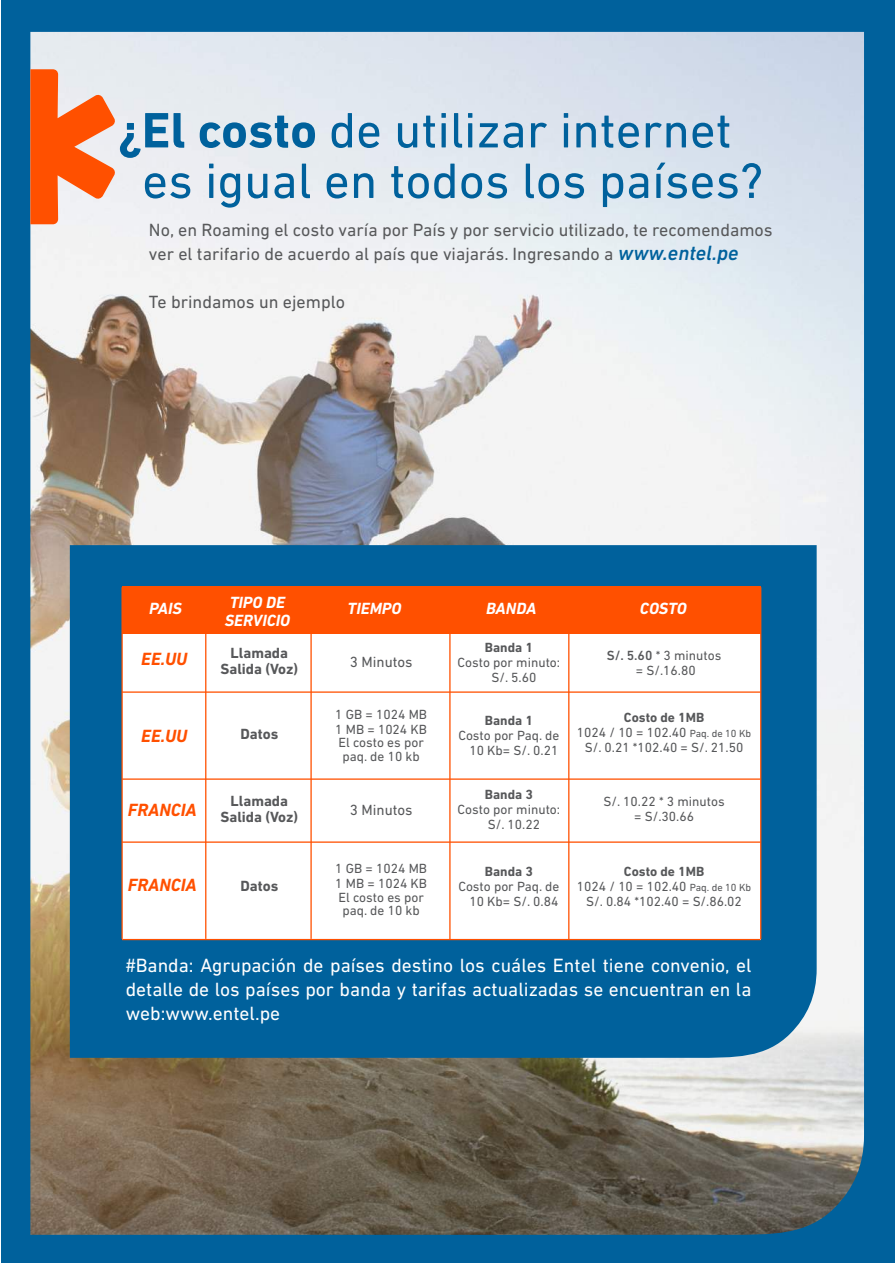
<style>
.page{position:relative;width:895px;height:1264px;background:#fff}
.page>*{position:absolute;margin:0;border:0;box-sizing:border-box;transform-origin:0 0}
.t1{font:50.55px/50.6px "DIN Next LT Pro";color:#00619c}
.t2{font:19.5px/24px "DIN Next LT Pro";color:#fff;text-align:justify}
.t3{font:18px/24px "DIN Next LT Pro";color:#57585a}
.t4{font:italic 700 18px "DIN Next LT Pro";color:#ff5000}
.t5{font:italic 700 16.5px/18px "DIN Next LT Pro";color:#fff;text-align:center}
.t6{font:700 15px/16.5px "DIN Next LT Pro";color:#57585a;text-align:center}
.t7{font:15px "DIN Next LT Pro";color:#57585a}
.t8{font:13.5px/15px "DIN Next LT Pro";color:#57585a;text-align:center}
.t9{font:700 13.5px "DIN Next LT Pro";color:#57585a}
.s1{font-weight:700}
.s2{font-weight:500;font-style:italic;font-size:21px;color:#00619c}
.s3{font-weight:500}
.s4{font-size:10.5px}
</style>
<div class="page">
<div style="left:1px;top:0;width:893px;height:1263px;background:#00619c"></div>
<img style="left:30px;top:32px;width:833px;height:1203px">
<svg style="left:30px;top:69px;width:86px;height:155px;background:#f68e60"></svg>
<svg style="left:70px;top:545px;width:746px;height:513px"></svg>
<div style="left:122px;top:587px;width:638px;height:352px;background:#fff"></div>
<div style="left:122px;top:587px;width:638px;height:47px;background:#ff5000"></div>
<hr style="left:568px;top:587px;width:1px;height:352px;background:#ff5000">
<hr style="left:310px;top:587px;width:2px;height:352px;background:#ff5000">
<hr style="left:449px;top:587px;width:1px;height:352px;background:#ff5000">
<hr style="left:205px;top:587px;width:1px;height:352px;background:#ff5000">
<hr style="left:121px;top:587px;width:2px;height:352px;background:#ff5000">
<hr style="left:760px;top:587px;width:1px;height:352px;background:#ff5000">
<hr style="left:122px;top:691px;width:638px;height:2px;background:#ff5000">
<hr style="left:122px;top:939px;width:638px;height:1px;background:#ff5000">
<hr style="left:122px;top:778px;width:638px;height:2px;background:#ff5000">
<hr style="left:122px;top:841px;width:638px;height:2px;background:#ff5000">
<h1 class="t1" style="left:142px;top:104px;width:622px;text-indent:-24px"><span class="s1">¿El costo</span> de utilizar internet es igual en todos los países?</h1>
<h3 class="t3" style="left:149px;top:217px;width:625px">No, en Roaming el costo varía por País y por servicio utilizado, te recomendamos ver el tarifario de acuerdo al país que viajarás. Ingresando a <span class="s2">www.entel.pe</span></h3>
<h3 class="t3" style="left:149px;top:289px;width:197px">Te brindamos un ejemplo</h3>
<p class="t5" style="left:149px;top:599px;width:34px">PAIS</p>
<p class="t5" style="left:225px;top:593px;width:67px">TIPO DE<br>SERVICIO</p>
<p class="t5" style="left:347px;top:599px;width:55px">TIEMPO</p>
<p class="t5" style="left:486px;top:599px;width:52px">BANDA</p>
<p class="t5" style="left:639px;top:599px;width:48px">COSTO</p>
<h3 class="t4" style="left:141px;top:648px;width:48px">EE.UU</h3>
<p class="t6" style="left:220px;top:644px;width:79px">Llamada<br>Salida (Voz)</p>
<p class="t9" style="left:484px;top:639px;width:50px">Banda 1</p>
<p class="t8" style="left:491px;top:654px;width:70px;text-align:left;text-indent:-34px">Costo por minuto:<br>S/. 5.60</p>
<p class="t8" style="left:606px;top:648px;width:116px"><span class="s3">S/. 5.60</span> * 3 minutos = S/.16.80</p>
<p class="t7" style="left:349px;top:653px;width:64px">3 Minutos</p>
<h3 class="t4" style="left:141px;top:725px;width:48px">EE.UU</h3>
<p class="t6" style="left:240px;top:725px;width:39px">Datos</p>
<p class="t8" style="left:335px;top:706px;width:93px;text-align:left">1 GB = 1024 MB<br>1 MB = 1024 KB</p>
<p class="t8" style="left:338px;top:736px;width:87px;line-height:13.5px">El costo es por paq. de 10 kb</p>
<p class="t9" style="left:484px;top:712px;width:50px">Banda 1</p>
<p class="t8" style="left:458px;top:728px;width:103px;text-align:right">Costo por Paq. de<br>10 Kb= S/. 0.21</p>
<p class="t8" style="left:577px;top:710px;width:176px"><span class="s1">Costo de 1MB<br></span>1024 / 10 = 102.40 <span class="s4">Paq. de 10 Kb<br></span>S/. 0.21 *102.40 = S/. 21.50</p>
<h3 class="t4" style="left:128px;top:800px;width:71px">FRANCIA</h3>
<h3 class="t4" style="left:128px;top:874px;width:71px">FRANCIA</h3>
<p class="t9" style="left:484px;top:787px;width:50px">Banda 3</p>
<p class="t8" style="left:487px;top:802px;width:74px;text-align:left;text-indent:-30px">Costo por minuto:<br>S/. 10.22</p>
<p class="t9" style="left:484px;top:864px;width:50px">Banda 3</p>
<p class="t8" style="left:458px;top:879px;width:103px;text-align:right">Costo por Paq. de<br>10 Kb= S/. 0.84</p>
<p class="t6" style="left:220px;top:792px;width:79px">Llamada<br>Salida (Voz)</p>
<p class="t8" style="left:603px;top:794px;width:123px">S/. 10.22 * 3 minutos = S/.30.66</p>
<p class="t7" style="left:349px;top:801px;width:64px">3 Minutos</p>
<p class="t8" style="left:335px;top:861px;width:93px;text-align:left">1 GB = 1024 MB<br>1 MB = 1024 KB</p>
<p class="t8" style="left:338px;top:890px;width:87px;line-height:13.5px">El costo es por paq. de 10 kb</p>
<p class="t8" style="left:577px;top:864px;width:176px"><span class="s1">Costo de 1MB<br></span>1024 / 10 = 102.40 <span class="s4">Paq. de 10 Kb<br></span>S/. 0.84 *102.40 = S/.86.02</p>
<p class="t6" style="left:240px;top:877px;width:39px">Datos</p>
<h2 class="t2" style="left:126px;top:953px;width:627px">#Banda: Agrupación de países destino los cuáles Entel tiene convenio, el detalle de los países por banda y tarifas actualizadas se encuentran en la web:www.entel.pe</h2>
</div>
